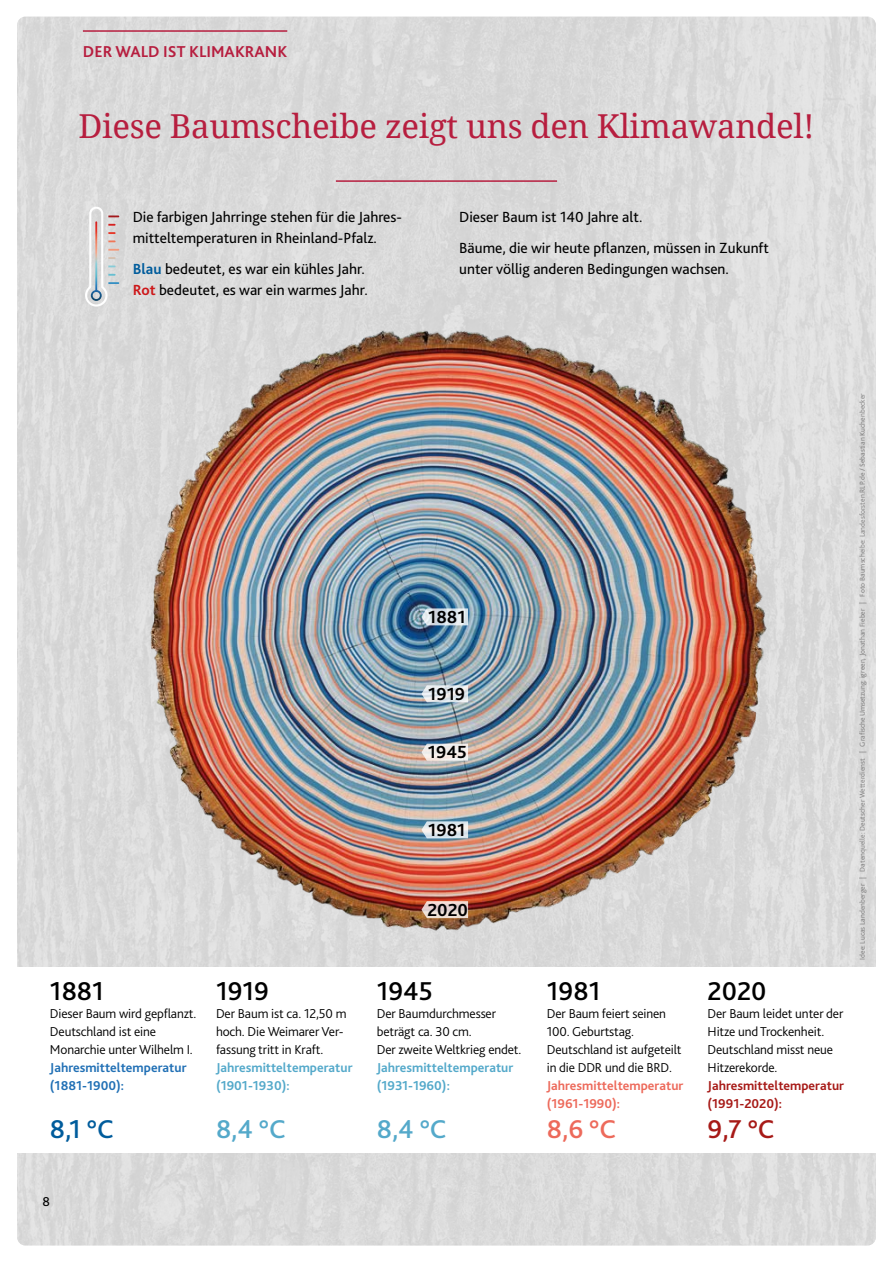
<style>
.page{position:relative;width:893px;height:1263px;background:#fff}
.page>*{position:absolute;margin:0;border:0;box-sizing:border-box;transform-origin:0 0}
.t1{font:33px "Noto Serif";letter-spacing:-.01em;color:#b71e3f}
.t2{font:500 27px "Bliss 2";color:#000}
.t3{font:500 27px "Bliss 2";color:#54a9ca}
.t4{font:500 27px "Bliss 2";color:#005c9c}
.t5{font:500 27px "Bliss 2";color:#ed6a5b}
.t6{font:500 27px "Bliss 2";color:#a71a17}
.t7{font:700 18.3px "Bliss 2";color:#000}
.t8{font:700 16.5px "Bliss 2";color:#b71e3f}
.t9{font:15.3px/21px "Bliss 2";color:#000}
.t10{font:300 13.5px/18px "Bliss 2";letter-spacing:-.01em;color:#000}
.t11{font:700 13.5px/18px "Bliss 2";color:#54a9ca}
.t12{font:700 13.5px/18px "Bliss 2";color:#2170b5}
.t13{font:700 13.5px/18px "Bliss 2";color:#ed6a5b}
.t14{font:700 13.5px/18px "Bliss 2";color:#a71a17}
.t15{font:13.5px "Bliss 2";color:#000}
.t16{font:7.5px "Bliss 2";color:#706f6f}
.s1{font-weight:700;color:#005c9c}
.s2{font-weight:700;color:#cd1719}
</style>
<div class="page">
<img style="left:17px;top:17px;width:859px;height:1228px">
<hr style="left:336px;top:180px;width:221px;height:2px;background:#b71e3f">
<svg style="left:85px;top:207px;width:34px;height:100px;background:#d8d5d6"></svg>
<hr style="left:83px;top:30px;width:204px;height:2px;background:#b71e3f">
<img style="left:137px;top:295px;width:645px;height:659px">
<svg style="left:421px;top:608px;width:47px;height:17px"></svg>
<svg style="left:421px;top:685px;width:47px;height:17px"></svg>
<svg style="left:421px;top:744px;width:47px;height:17px"></svg>
<svg style="left:421px;top:821px;width:47px;height:17px"></svg>
<svg style="left:421px;top:901px;width:47px;height:17px"></svg>
<div style="left:0;top:967px;width:893px;height:186px;background:#fff"></div>
<p class="t8" style="left:83px;top:41px;width:206px">DER WALD IST KLIMAKRANK</p>
<h1 class="t1" style="left:79px;top:103px;width:737px">Diese Baumscheibe zeigt uns den Klimawandel!</h1>
<p class="t9" style="left:133px;top:206px;width:271px">Die farbigen Jahrringe stehen für die Jahres&shy;mitteltemperaturen in Rheinland-Pfalz.</p>
<p class="t9" style="left:133px;top:258px;width:237px"><span class="s1">Blau</span> bedeutet, es war ein kühles Jahr.<br><span class="s2">Rot</span> bedeutet, es war ein warmes Jahr.</p>
<p class="t9" style="left:459px;top:201px;width:311px;line-height:31.5px">Dieser Baum ist 140 Jahre alt.<br>Bäume, die wir heute pflanzen, müssen in Zukunft</p>
<p class="t9" style="left:459px;top:258px;width:271px">unter völlig anderen Bedingungen wachsen.</p>
<h3 class="t7" style="left:428px;top:606px;width:39px">1881</h3>
<h3 class="t7" style="left:428px;top:682px;width:38px">1919</h3>
<h3 class="t7" style="left:428px;top:741px;width:40px">1945</h3>
<h3 class="t7" style="left:428px;top:818px;width:39px">1981</h3>
<h3 class="t7" style="left:427px;top:898px;width:42px">2020</h3>
<h2 class="t2" style="left:50px;top:974px;width:55px">1881</h2>
<p class="t10" style="left:50px;top:1004px;width:148px">Dieser Baum wird gepflanzt.<br>Deutschland ist eine<br>Monarchie unter Wilhelm I.</p>
<p class="t12" style="left:50px;top:1058px;width:138px">Jahresmitteltemperatur (1881-1900):</p>
<h2 class="t4" style="left:50px;top:1112px;width:65px">8,1 °C</h2>
<h2 class="t2" style="left:216px;top:974px;width:55px">1919</h2>
<p class="t10" style="left:216px;top:1004px;width:132px">Der Baum ist ca. 12,50 m hoch. Die Weimarer Ver&shy;fassung tritt in Kraft.</p>
<p class="t11" style="left:216px;top:1058px;width:138px">Jahresmitteltemperatur (1901-1930):</p>
<h2 class="t3" style="left:216px;top:1112px;width:71px">8,4 °C</h2>
<p class="t15" style="left:43px;top:1193px;width:9px">8</p>
<h2 class="t2" style="left:377px;top:974px;width:58px">1945</h2>
<p class="t10" style="left:377px;top:1004px;width:146px">Der Baumdurchmesser beträgt ca. 30 cm.<br>Der zweite Weltkrieg endet.</p>
<p class="t11" style="left:377px;top:1058px;width:138px">Jahresmitteltemperatur (1931-1960):</p>
<h2 class="t3" style="left:377px;top:1112px;width:71px">8,4 °C</h2>
<h2 class="t2" style="left:547px;top:974px;width:55px">1981</h2>
<p class="t10" style="left:547px;top:1004px;width:136px">Der Baum feiert seinen<br>100. Geburtstag.<br>Deutschland ist aufgeteilt in die DDR und die BRD.</p>
<p class="t13" style="left:547px;top:1076px;width:138px">Jahresmitteltemperatur (1961-1990):</p>
<h2 class="t5" style="left:547px;top:1112px;width:71px">8,6 °C</h2>
<h2 class="t2" style="left:708px;top:974px;width:60px">2020</h2>
<p class="t10" style="left:708px;top:1004px;width:137px">Der Baum leidet unter der<br>Hitze und Trockenheit.<br>Deutschland misst neue<br>Hitzerekorde.</p>
<p class="t14" style="left:708px;top:1076px;width:138px">Jahresmitteltemperatur (1991-2020):</p>
<h2 class="t6" style="left:708px;top:1112px;width:68px">9,7 °C</h2>
<p class="t16" style="left:858px;top:960px;width:568px;rotate:-90deg">Idee: Lucas Landenberger | Datenquelle: Deutscher Wetterdienst | Grafische Umsetzung: igreen, Jonathan Fieber | Foto Baumscheibe: Landesforsten.RLP.de / Sebastian Kuchenbecker</p>
</div>
